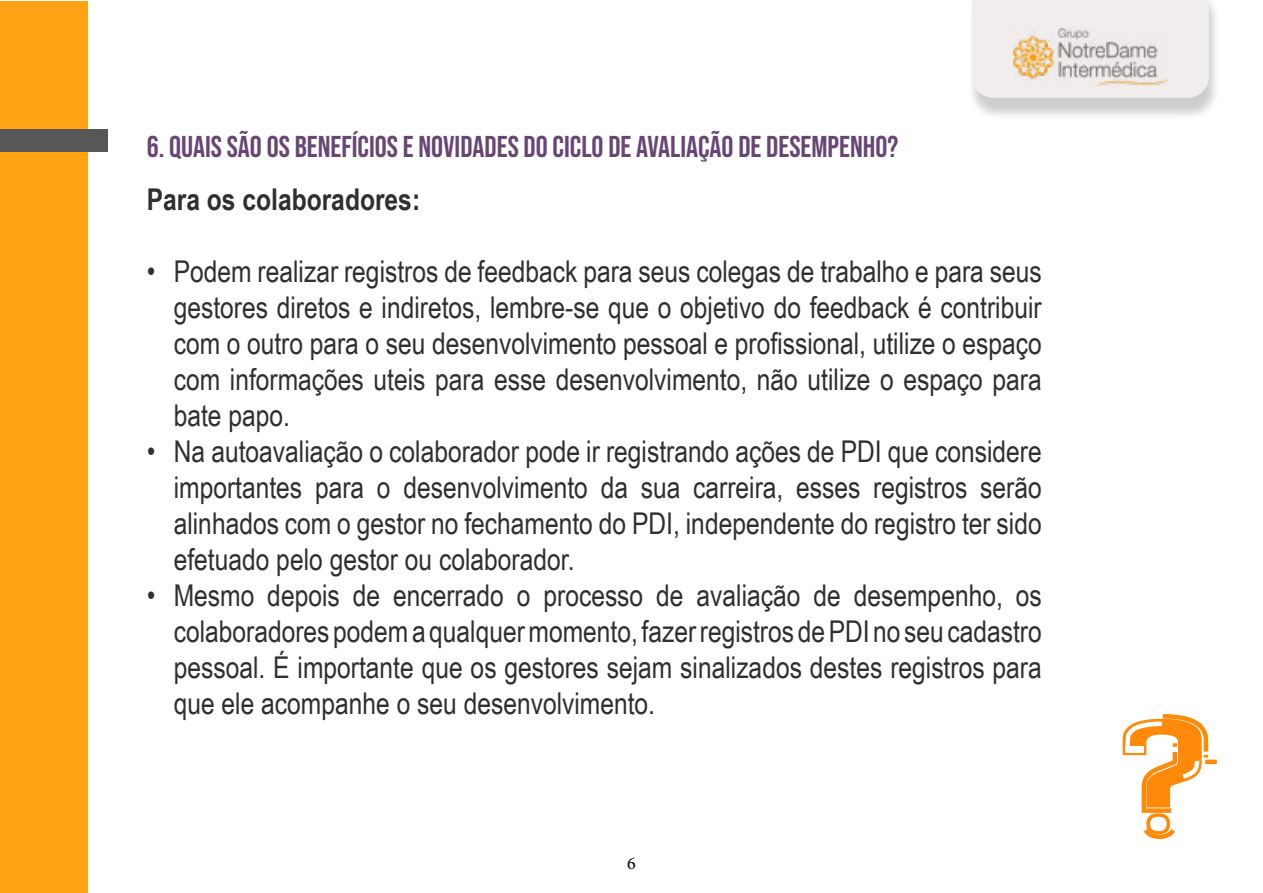
<style>
.page{position:relative;width:1263px;height:893px;background:#fff}
.page>*{position:absolute;margin:0;border:0;box-sizing:border-box;transform-origin:0 0}
.t1{font:30px/36px "Arial Narrow";color:#302f2e;text-align:justify}
.t2{font:30px "Bebas Neue";color:#674574}
.t3{font:700 30px "Arial Narrow";color:#302f2e}
.t4{font:18px "Minion Pro";color:#000}
</style>
<div class="page">
<div style="left:967px;top:0;width:254px;height:120px;background:#000;opacity:.2"></div>
<div style="left:972px;top:0;width:237px;height:98px;background:#f2eded"></div>
<img style="left:1013px;top:28px;width:154px;height:57px">
<div style="left:0;top:1px;width:87px;height:891px;background:#ffa314"></div>
<svg style="left:1123px;top:714px;width:94px;height:125px"></svg>
<div style="left:0;top:130px;width:107px;height:22px;background:#575757"></div>
<p class="t2" style="left:147px;top:129px;width:753px">6. QUAIS SÃO OS BENEFÍCIOS E NOVIDADES DO CICLO DE AVALIAÇÃO DE DESEMPENHO?</p>
<p class="t3" style="left:147px;top:177px;width:275px">Para os colaboradores:</p>
<p class="t1" style="left:174px;top:253px;width:870px;text-indent:-27px">• Podem realizar registros de feedback para seus colegas de trabalho e para seus gestores diretos e indiretos, lembre-se que o objetivo do feedback é contribuir com o outro para o seu desenvolvimento pessoal e profissional, utilize o espaço com informações uteis para esse desenvolvimento, não utilize o espaço para bate papo.</p>
<p class="t1" style="left:174px;top:433px;width:869px;text-indent:-27px">• Na autoavaliação o colaborador pode ir registrando ações de PDI que considere importantes para o desenvolvimento da sua carreira, esses registros serão alinhados com o gestor no fechamento do PDI, independente do registro ter sido efetuado pelo gestor ou colaborador.</p>
<p class="t1" style="left:174px;top:577px;width:870px;text-indent:-27px">• Mesmo depois de encerrado o processo de avaliação de desempenho, os colaboradores podem a qualquer momento, fazer registros de PDI no seu cadastro pessoal. É importante que os gestores sejam sinalizados destes registros para que ele acompanhe o seu desenvolvimento.</p>
<p class="t4" style="left:627px;top:851px;width:10px">6</p>
</div>
